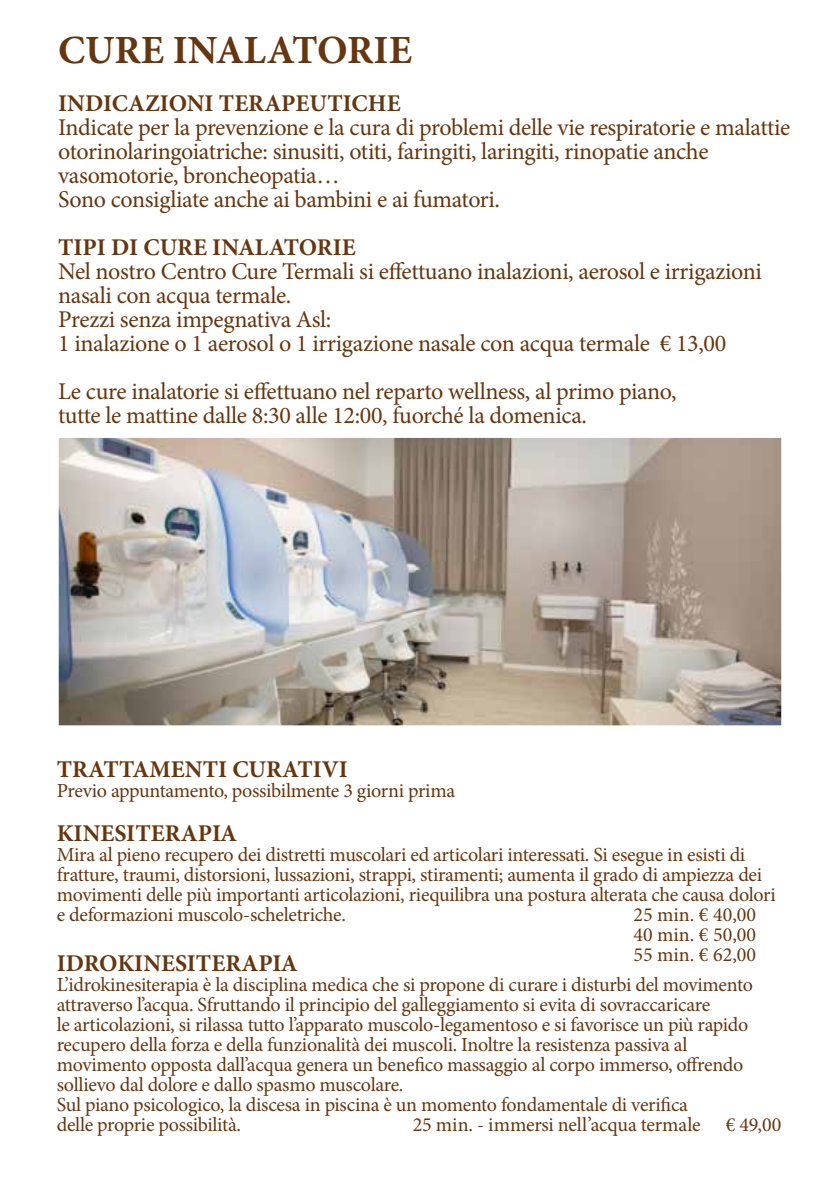
<style>
.page{position:relative;width:840px;height:1191px;background:#fff}
.page>*{position:absolute;margin:0;border:0;box-sizing:border-box;transform-origin:0 0}
.t1{font:700 40px "Minion Pro";color:#65360f}
.t2{font:24px/24px "Minion Pro";letter-spacing:-.015em;color:#65360f}
.t3{font:700 24px "Minion Pro";color:#65360f}
.t4{font:20px/20px "Minion Pro";letter-spacing:-.015em;color:#65360f}
</style>
<div class="page">
<img style="left:60px;top:439px;width:719px;height:285px">
<div style="left:57px;top:436px;width:725px;height:291px;border:2px solid #fff"></div>
<h1 class="t1" style="left:58px;top:22px;width:355px">CURE INALATORIE</h1>
<p class="t3" style="left:58px;top:87px;width:344px">INDICAZIONI TERAPEUTICHE</p>
<p class="t2" style="left:58px;top:116px;width:733px">Indicate per la prevenzione e la cura di problemi delle vie respiratorie e malattie otorinolaringoiatriche: sinusiti, otiti, faringiti, laringiti, rinopatie anche vasomotorie, broncheopatia…<br>Sono consigliate anche ai bambini e ai fumatori.</p>
<p class="t3" style="left:58px;top:231px;width:299px">TIPI DI CURE INALATORIE</p>
<p class="t2" style="left:58px;top:260px;width:705px">Nel nostro Centro Cure Termali si effettuano inalazioni, aerosol e irrigazioni nasali con acqua termale.<br>Prezzi senza impegnativa Asl:<br>1 inalazione o 1 aerosol o 1 irrigazione nasale con acqua termale € 13,00</p>
<p class="t2" style="left:58px;top:380px;width:619px">Le cure inalatorie si effettuano nel reparto wellness, al primo piano, tutte le mattine dalle 8:30 alle 12:00, fuorché la domenica.</p>
<p class="t3" style="left:57px;top:752px;width:292px">TRATTAMENTI CURATIVI</p>
<p class="t4" style="left:57px;top:780px;width:399px">Previo appuntamento, possibilmente 3 giorni prima</p>
<p class="t3" style="left:57px;top:816px;width:182px">KINESITERAPIA</p>
<p class="t4" style="left:57px;top:844px;width:720px">Mira al pieno recupero dei distretti muscolari ed articolari interessati. Si esegue in esisti di fratture, traumi, distorsioni, lussazioni, strappi, stiramenti; aumenta il grado di ampiezza dei movimenti delle più importanti articolazioni, riequilibra una postura alterata che causa dolori e deformazioni muscolo-scheletriche.</p>
<p class="t4" style="left:633px;top:904px;width:124px;text-align:justify">25 min. € 40,00<br>40 min. € 50,00<br>55 min. € 62,00</p>
<p class="t3" style="left:57px;top:946px;width:242px">IDROKINESITERAPIA</p>
<p class="t4" style="left:57px;top:975px;width:697px">L’idrokinesiterapia è la disciplina medica che si propone di curare i disturbi del movimento attraverso l’acqua. Sfruttando il principio del galleggiamento si evita di sovraccaricare<br>le articolazioni, si rilassa tutto l’apparato muscolo-legamentoso e si favorisce un più rapido recupero della forza e della funzionalità dei muscoli. Inoltre la resistenza passiva al movimento opposta dall’acqua genera un benefico massaggio al corpo immerso, offrendo sollievo dal dolore e dallo spasmo muscolare.<br>Sul piano psicologico, la discesa in piscina è un momento fondamentale di verifica<br>delle proprie possibilità.</p>
<p class="t4" style="left:413px;top:1115px;width:289px">25 min. - immersi nell’acqua termale</p>
<p class="t4" style="left:725px;top:1115px;width:57px">€ 49,00</p>
</div>
